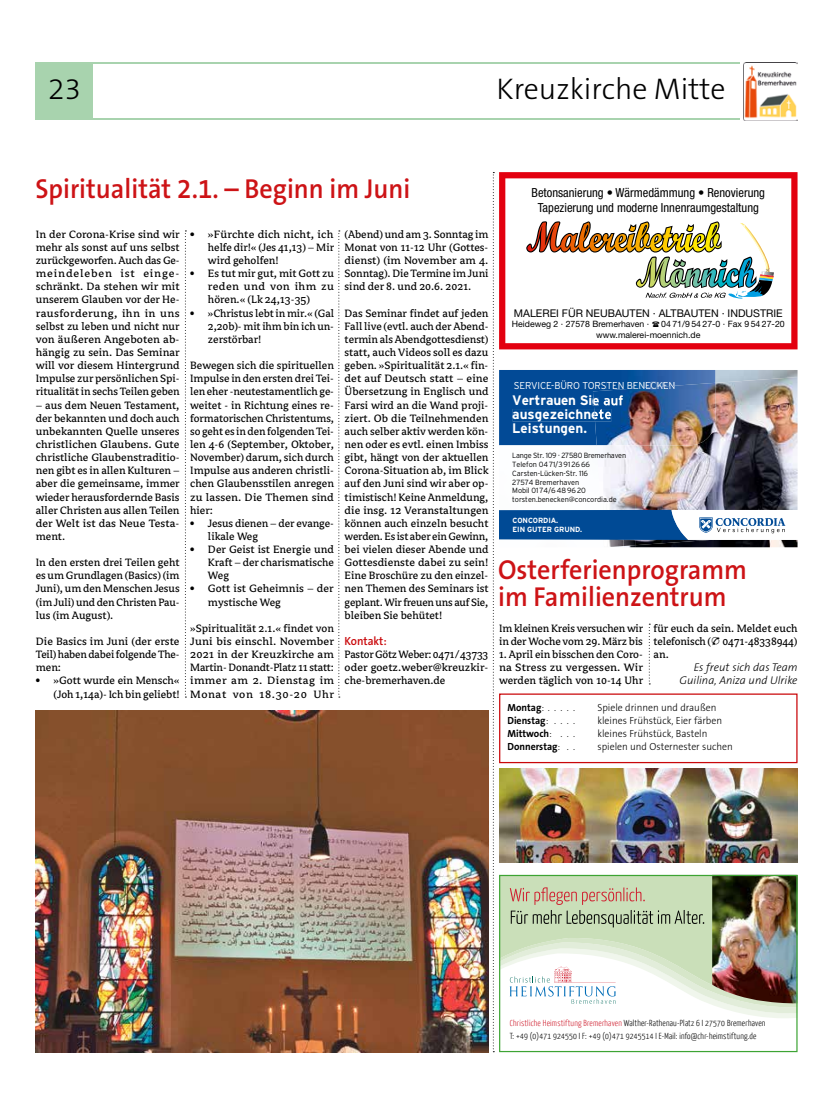
<style>
.page{position:relative;width:833px;height:1117px;background:#fff}
.page>*{position:absolute;margin:0;border:0;box-sizing:border-box;transform-origin:0 0}
.t1{font:300 30px "The Sans B3";color:#000}
.t2{font:600 27.5px/26.2px "The Sans B6";color:#cd1316;scale:.95 1}
.t3{font:700 13.75px/13.8px "Interstate";color:#fff}
.t4{font:condensed 12.5px/15px "Helvetica Neue";color:#000;text-align:center}
.t5{font:11.88px/13.1px "Avance";color:#000;text-align:justify}
.t6{font:11.88px/13.1px "Avance";color:#000;text-align:justify;scale:1.04 1}
.t7{font:600 11.88px "The Sans B6";color:#c9070a;scale:.95 1}
.t8{font:italic 300 11.25px/13.1px "The Sans B3";color:#000;text-align:right}
.t9{font:10.62px "Helvetica Neue";color:#000}
.t10{font:300 10.38px "The Sans B3";color:#000;scale:.95 1}
.t11{font:700 10.38px "The Sans B7";color:#000;scale:.95 1}
.t12{font:300 10px "Interstate";letter-spacing:-.01em;color:#fff}
.t13{font:300 8.75px/12.5px "Yanone Kaffeesatz";letter-spacing:.025em;color:#000}
.t14{font:8.75px/10.5px "Helvetica Neue";color:#000}
.t15{font:300 7.5px/8.8px "Interstate";letter-spacing:-.01em;color:#000}
.t16{font:700 7.5px/8.9px "Interstate";letter-spacing:-.01em;color:#fff}
.s1{color:#fff}
.s2{font-family:"European Pi Three";font-size:11.25px}
.s3{font-family:"The Sans B3";font-weight:300}
.s4{color:#d02131}
</style>
<div class="page">
<svg style="left:338px;top:230px;width:2px;height:467px"></svg>
<svg style="left:185px;top:230px;width:1px;height:467px"></svg>
<img style="left:35px;top:710px;width:453px;height:341px">
<img style="left:743px;top:62px;width:54px;height:58px">
<div style="left:35px;top:62px;width:58px;height:57px;background:#a8d3ae"></div>
<hr style="left:35px;top:62px;width:705px;height:2px;background:#a8d3ae">
<hr style="left:35px;top:118px;width:705px;height:1px;background:#a8d3ae">
<img style="left:493px;top:172px;width:304px;height:879px">
<h1 class="t1" style="left:48px;top:74px;width:35px">2 3<span class="s1">2</span></h1>
<h1 class="t1" style="left:496px;top:74px;width:230px">Kreuzkirche Mitte</h1>
<h2 class="t2" style="left:35px;top:177px;width:396px">Spiritualität 2.1. – Beginn im Juni</h2>
<p class="t5" style="left:36px;top:228px;width:145px">In der Corona-Krise sind wir mehr als sonst auf uns selbst zurückgeworfen. Auch das Ge&shy;meindeleben ist einge&shy;schränkt. Da stehen wir mit unserem Glauben vor der He&shy;rausforderung, ihn in uns selbst zu leben und nicht nur von äußeren Angeboten ab&shy;hängig zu sein. Das Seminar will vor diesem Hintergrund Impulse zur persönlichen Spi&shy;ritualität in sechs Teilen geben</p>
<p class="t5" style="left:36px;top:398px;width:145px">– aus dem Neuen Testament, der bekannten und doch auch unbekannten Quelle unseres christlichen Glaubens. Gute christliche Glaubenstraditio&shy;nen gibt es in allen Kulturen – aber die gemeinsame, immer wieder herausfordernde Basis aller Christen aus allen Teilen der Welt ist das Neue Testa&shy;ment.</p>
<p class="t5" style="left:36px;top:556px;width:145px">In den ersten drei Teilen geht es um Grundlagen (Basics) (im Juni), um den Menschen Jesus (im Juli) und den Christen Pau&shy;lus (im August).</p>
<p class="t5" style="left:36px;top:635px;width:145px">Die Basics im Juni (der erste Teil) haben dabei folgende The&shy;men:</p>
<p class="t5" style="left:36px;top:674px;width:145px;text-align:right">• »Gott wurde ein Mensch« (Joh 1,14a)- Ich bin geliebt!</p>
<p class="t6" style="left:208px;top:228px;width:123px;text-indent:-18px">• »Fürchte dich nicht, ich helfe dir!« (Jes 41,13) – Mir wird geholfen!</p>
<p class="t5" style="left:208px;top:267px;width:128px;text-indent:-18px">• Es tut mir gut, mit Gott zu reden und von ihm zu hören.« (Lk 24,13-35)</p>
<p class="t5" style="left:208px;top:306px;width:128px;text-indent:-18px">• »Christus lebt in mir.« (Gal 2,20b)- mit ihm bin ich un&shy;zerstörbar!</p>
<p class="t5" style="left:190px;top:359px;width:145px">Bewegen sich die spirituellen Impulse in den ersten drei Tei&shy;len eher -neutestamentlich ge&shy;weitet - in Richtung eines re&shy;formatorischen Christentums, so geht es in den folgenden Tei&shy;len 4-6 (September, Oktober, November) darum, sich durch Impulse aus anderen christli&shy;chen Glaubensstilen anregen zu lassen. Die Themen sind hier:</p>
<p class="t5" style="left:208px;top:516px;width:128px;text-indent:-18px">• Jesus dienen – der evange&shy;likale Weg</p>
<p class="t5" style="left:208px;top:543px;width:128px;text-indent:-18px">• Der Geist ist Energie und Kraft – der charismatische Weg</p>
<p class="t5" style="left:208px;top:582px;width:127px;text-indent:-18px">• Gott ist Geheimnis – der mystische Weg</p>
<p class="t5" style="left:190px;top:621px;width:145px">»Spiritualität 2.1.« findet von Juni bis einschl. November 2021 in der Kreuzkirche am Martin- Donandt-Platz 11 statt: immer am 2. Dienstag im Monat von 18.30-20 Uhr</p>
<p class="t5" style="left:345px;top:228px;width:145px">(Abend) und am 3. Sonntag im Monat von 11-12 Uhr (Gottes&shy;dienst) (im November am 4.<br>Sonntag). Die Termine im Juni sind der 8. und 20.6. 2021.</p>
<p class="t5" style="left:345px;top:306px;width:145px">Das Seminar findet auf jeden Fall live (evtl. auch der Abend&shy;termin als Abendgottesdienst) statt, auch Videos soll es dazu geben. »Spiritualität 2.1.« fin&shy;det auf Deutsch statt – eine Übersetzung in Englisch und Farsi wird an die Wand proji&shy;ziert. Ob die Teilnehmenden auch selber aktiv werden kön&shy;nen oder es evtl. einen Imbiss gibt, hängt von der aktuellen Corona-Situation ab, im Blick auf den Juni sind wir aber op&shy;timistisch! Keine Anmeldung, die insg. 12 Veranstaltungen können auch einzeln besucht werden. Es ist aber ein Gewinn, bei vielen dieser Abende und Gottesdienste dabei zu sein!<br>Eine Broschüre zu den einzel&shy;nen Themen des Seminars ist geplant. Wir freuen uns auf Sie, bleiben Sie behütet!</p>
<p class="t7" style="left:345px;top:634px;width:46px">Kontakt:</p>
<p class="t5" style="left:345px;top:648px;width:145px">Pastor Götz Weber: 0471/43733 oder goetz.weber@kreuzkir&shy;che-bremerhaven.de</p>
<p class="t4" style="left:531px;top:185px;width:235px">Betonsanierung • Wärmedämmung • Renovierung<br>Tapezierung und moderne Innenraumgestaltung</p>
<p class="t9" style="left:514px;top:306px;width:270px">MALEREI FÜR NEUBAUTEN · ALTBAUTEN · INDUSTRIE</p>
<p class="t14" style="left:512px;top:318px;width:139px">Heideweg 2 · 27578 Bremerhaven ·</p>
<p class="t14" style="left:596px;top:318px;width:190px;text-indent:65px">04 71/9 54 27-0 · Fax 9 54 27-20 www.malerei-moennich.de</p>
<p class="t12" style="left:514px;top:380px;width:163px">SERVICE-BÜRO TORSTEN BENECKEN</p>
<p class="t3" style="left:512px;top:393px;width:112px">Vertrauen Sie auf ausgezeichnete<br>Leistungen.</p>
<p class="t15" style="left:512px;top:451px;width:115px">Lange Str. 109 · 27580 Bremerhaven<br>Telefon 04 71/3 91 26 66<br>Carsten-Lücken-Str. 116<br>27574 Bremerhaven<br>Mobil 01 74/6 48 96 20 torsten.benecken@concordia.de</p>
<p class="t16" style="left:512px;top:515px;width:71px">CONCORDIA.<br>EIN GUTER GRUND.</p>
<h2 class="t2" style="left:498px;top:557px;width:263px">Osterferienprogramm im Familienzentrum</h2>
<p class="t5" style="left:499px;top:621px;width:145px">Im kleinen Kreis versuchen wir in der Woche vom 29. März bis</p>
<p class="t5" style="left:499px;top:648px;width:145px">1. April ein bisschen den Coro&shy;na Stress zu vergessen. Wir werden täglich von 10-14 Uhr</p>
<p class="t5" style="left:653px;top:621px;width:145px">für euch da sein. Meldet euch telefonisch (<span class="s2">T</span> 0471-48338944) an.</p>
<p class="t8" style="left:679px;top:661px;width:119px">Es freut sich das Team<br>Guilina, Aniza und Ulrike</p>
<p class="t11" style="left:507px;top:701px;width:40px">Montag<span class="s3">:</span></p>
<p class="t10" style="left:597px;top:701px;width:127px">Spiele drinnen und draußen</p>
<p class="t11" style="left:507px;top:714px;width:45px">Dienstag<span class="s3">:</span></p>
<p class="t10" style="left:597px;top:714px;width:133px">kleines Frühstück, Eier färben</p>
<p class="t11" style="left:507px;top:727px;width:48px">Mittwoch<span class="s3">:</span></p>
<p class="t10" style="left:597px;top:728px;width:117px">kleines Frühstück, Basteln</p>
<p class="t11" style="left:507px;top:741px;width:57px">Donnerstag<span class="s3">:</span></p>
<p class="t10" style="left:597px;top:741px;width:144px">spielen und Osternester suchen</p>
<p class="t13" style="left:510px;top:1016px;width:257px"><span class="s4">Christliche Heimstiftung Bremerhaven</span> Walther-Rathenau-Platz 6 I 27570 Bremerhaven<br>T: +49 (0)471 924550 I F: +49 (0)471 9245514 I E-Mail: info@chr-heimstiftung.de</p>
</div>
